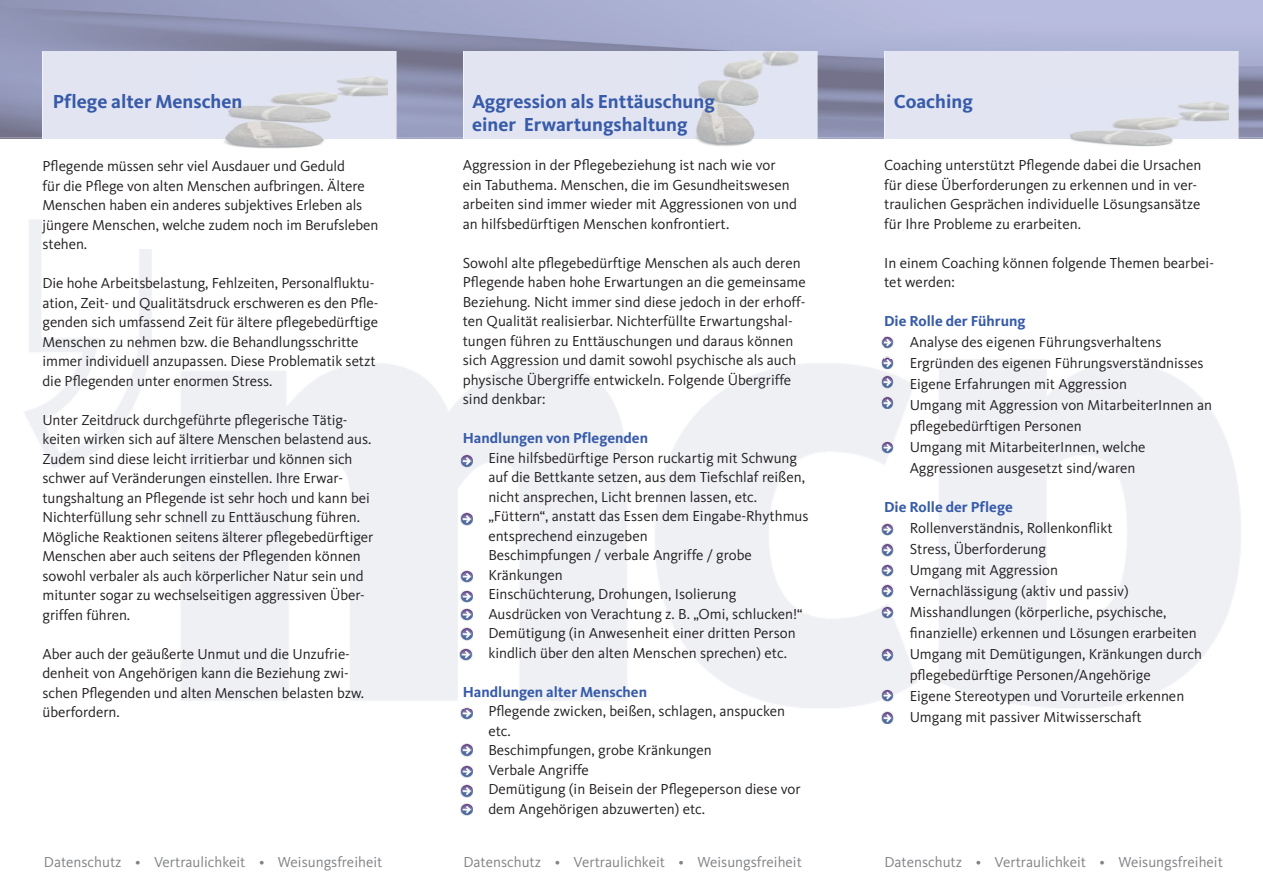
<style>
.page{position:relative;width:1263px;height:893px;background:#fff}
.page>*{position:absolute;margin:0;border:0;box-sizing:border-box;transform-origin:0 0}
.t1{font:700 19.5px/23.4px "Kievit";color:#375ba9}
.t2{font:15px/19.5px "Kievit";color:#231f20}
.t3{font:15px "Kievit";color:#808285}
.t4{font:700 15px "Kievit";color:#375ba9}
</style>
<div class="page">
<div style="left:463px;top:51px;width:354px;height:88px;background:#e2e4f2"></div>
<div style="left:43px;top:51px;width:353px;height:88px;background:#e2e4f2"></div>
<div style="left:884px;top:51px;width:354px;height:88px;background:#e2e4f2"></div>
<svg style="left:881px;top:376px;width:13px;height:12px"></svg>
<svg style="left:881px;top:396px;width:13px;height:13px"></svg>
<img style="left:682px;top:51px;width:131px;height:95px">
<img style="left:201px;top:65px;width:186px;height:84px">
<img style="left:1042px;top:89px;width:187px;height:58px">
<svg style="left:881px;top:441px;width:13px;height:13px"></svg>
<svg style="left:881px;top:357px;width:13px;height:12px"></svg>
<svg style="left:881px;top:336px;width:13px;height:13px"></svg>
<svg style="left:881px;top:523px;width:13px;height:13px"></svg>
<svg style="left:881px;top:544px;width:13px;height:12px"></svg>
<svg style="left:881px;top:564px;width:13px;height:13px"></svg>
<svg style="left:881px;top:606px;width:13px;height:13px"></svg>
<svg style="left:881px;top:585px;width:13px;height:12px"></svg>
<svg style="left:881px;top:649px;width:13px;height:12px"></svg>
<svg style="left:881px;top:689px;width:13px;height:13px"></svg>
<svg style="left:881px;top:711px;width:13px;height:13px"></svg>
<svg style="left:460px;top:513px;width:13px;height:12px"></svg>
<svg style="left:460px;top:455px;width:13px;height:12px"></svg>
<svg style="left:460px;top:570px;width:13px;height:13px"></svg>
<svg style="left:460px;top:590px;width:13px;height:31px"></svg>
<svg style="left:460px;top:628px;width:13px;height:12px"></svg>
<svg style="left:459px;top:648px;width:13px;height:13px"></svg>
<svg style="left:460px;top:744px;width:13px;height:12px"></svg>
<svg style="left:460px;top:765px;width:13px;height:13px"></svg>
<svg style="left:460px;top:707px;width:13px;height:13px"></svg>
<svg style="left:460px;top:784px;width:13px;height:13px"></svg>
<svg style="left:460px;top:803px;width:13px;height:13px"></svg>
<h1 class="t1" style="left:53px;top:89px;width:191px">Pflege alter Menschen</h1>
<h1 class="t1" style="left:894px;top:89px;width:81px">Coaching</h1>
<h1 class="t1" style="left:472px;top:89px;width:244px">Aggression als Enttäuschung einer Erwartungshaltung</h1>
<p class="t2" style="left:43px;top:157px;width:337px">Pflegende müssen sehr viel Ausdauer und Geduld<br>für die Pflege von alten Menschen aufbringen. Ältere Menschen haben ein anderes subjektives Erleben als jüngere Menschen, welche zudem noch im Berufsleben stehen.</p>
<p class="t2" style="left:43px;top:274px;width:337px">Die hohe Arbeitsbelastung, Fehlzeiten, Personalfluktu&shy;ation, Zeit- und Qualitätsdruck erschweren es den Pfle&shy;genden sich umfassend Zeit für ältere pflegebedürftige Menschen zu nehmen bzw. die Behandlungsschritte immer individuell anzupassen. Diese Problematik setzt die Pflegenden unter enormen Stress.</p>
<p class="t2" style="left:43px;top:410px;width:332px">Unter Zeitdruck durchgeführte pflegerische Tätig&shy;keiten wirken sich auf ältere Menschen belastend aus.<br>Zudem sind diese leicht irritierbar und können sich schwer auf Veränderungen einstellen. Ihre Erwar&shy;tungshaltung an Pflegende ist sehr hoch und kann bei Nichterfüllung sehr schnell zu Enttäuschung führen.<br>Mögliche Reaktionen seitens älterer pflegebedürftiger Menschen aber auch seitens der Pflegenden können sowohl verbaler als auch körperlicher Natur sein und mitunter sogar zu wechselseitigen aggressiven Über&shy;griffen führen.</p>
<p class="t2" style="left:43px;top:644px;width:323px">Aber auch der geäußerte Unmut und die Unzufrie&shy;denheit von Angehörigen kann die Beziehung zwi&shy;schen Pflegenden und alten Menschen belasten bzw. überfordern.</p>
<p class="t2" style="left:463px;top:156px;width:336px">Aggression in der Pflegebeziehung ist nach wie vor ein Tabuthema. Menschen, die im Gesundheitswesen arbeiten sind immer wieder mit Aggressionen von und an hilfsbedürftigen Menschen konfrontiert.</p>
<p class="t2" style="left:463px;top:253px;width:345px">Sowohl alte pflegebedürftige Menschen als auch deren Pflegende haben hohe Erwartungen an die gemeinsame Beziehung. Nicht immer sind diese jedoch in der erhoff&shy;ten Qualität realisierbar. Nichterfüllte Erwartungshal&shy;tungen führen zu Enttäuschungen und daraus können sich Aggression und damit sowohl psychische als auch physische Übergriffe entwickeln. Folgende Übergriffe sind denkbar:</p>
<p class="t4" style="left:463px;top:429px;width:187px">Handlungen von Pflegenden</p>
<p class="t2" style="left:488px;top:448px;width:322px">Eine hilfsbedürftige Person ruckartig mit Schwung auf die Bettkante setzen, aus dem Tiefschlaf reißen, nicht ansprechen, Licht brennen lassen, etc. „Füttern“, anstatt das Essen dem Eingabe-Rhythmus entsprechend einzugeben<br>Beschimpfungen / verbale Angriffe / grobe Kränkungen<br>Einschüchterung, Drohungen, Isolierung Ausdrücken von Verachtung z. B. „Omi, schlucken!“ Demütigung (in Anwesenheit einer dritten Person kindlich über den alten Menschen sprechen) etc.</p>
<p class="t4" style="left:463px;top:683px;width:186px">Handlungen alter Menschen</p>
<p class="t2" style="left:488px;top:702px;width:314px">Pflegende zwicken, beißen, schlagen, anspucken etc.<br>Beschimpfungen, grobe Kränkungen<br>Verbale Angriffe<br>Demütigung (in Beisein der Pflegeperson diese vor dem Angehörigen abzuwerten) etc.</p>
<p class="t2" style="left:884px;top:156px;width:319px">Coaching unterstützt Pflegende dabei die Ursachen für diese Überforderungen zu erkennen und in ver&shy;traulichen Gesprächen individuelle Lösungsansätze für Ihre Probleme zu erarbeiten.</p>
<p class="t2" style="left:884px;top:253px;width:331px">In einem Coaching können folgende Themen bearbei&shy;tet werden:</p>
<p class="t4" style="left:884px;top:312px;width:143px">Die Rolle der Führung</p>
<p class="t2" style="left:910px;top:332px;width:304px;line-height:21px">Analyse des eigenen Führungsverhaltens Ergründen des eigenen Führungsverständnisses Eigene Erfahrungen mit Aggression<br>Umgang mit Aggression von MitarbeiterInnen an pflegebedürftigen Personen<br>Umgang mit MitarbeiterInnen, welche Aggressionen ausgesetzt sind/waren</p>
<p class="t4" style="left:884px;top:498px;width:130px">Die Rolle der Pflege</p>
<p class="t2" style="left:910px;top:518px;width:294px;line-height:21px">Rollenverständnis, Rollenkonflikt<br>Stress, Überforderung<br>Umgang mit Aggression<br>Vernachlässigung (aktiv und passiv)<br>Misshandlungen (körperliche, psychische, finanzielle) erkennen und Lösungen erarbeiten Umgang mit Demütigungen, Kränkungen durch pflegebedürftige Personen/Angehörige<br>Eigene Stereotypen und Vorurteile erkennen Umgang mit passiver Mitwisserschaft</p>
<p class="t3" style="left:44px;top:853px;width:340px">Datenschutz • Vertraulichkeit • Weisungsfreiheit</p>
<p class="t3" style="left:463px;top:853px;width:340px">Datenschutz • Vertraulichkeit • Weisungsfreiheit</p>
<p class="t3" style="left:884px;top:853px;width:340px">Datenschutz • Vertraulichkeit • Weisungsfreiheit</p>
</div>
